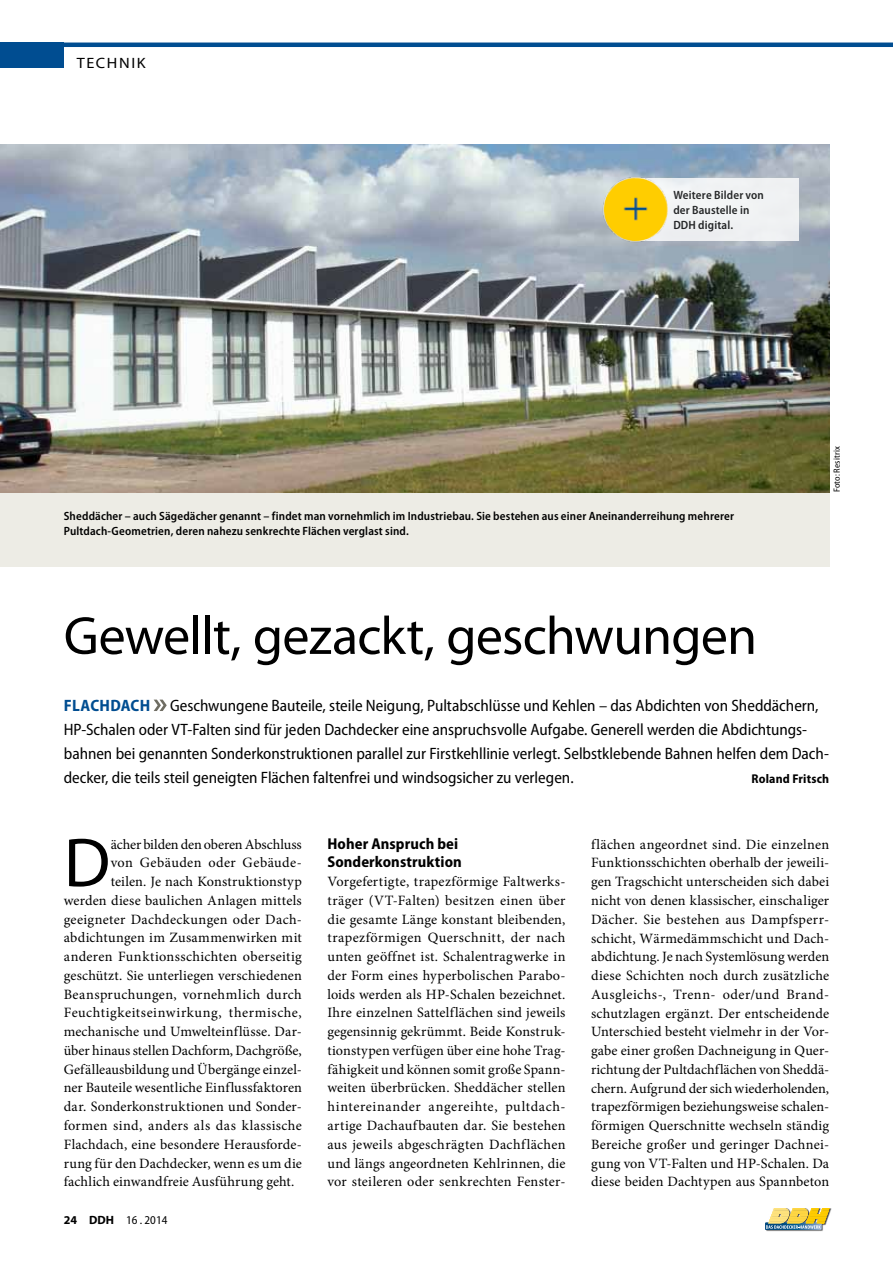
<style>
.page{position:relative;width:893px;height:1263px;background:#fff}
.page>*{position:absolute;margin:0;border:0;box-sizing:border-box;transform-origin:0 0}
.t1{font:69.9px "Myriad Pro";color:#000}
.t2{font:54px "Myriad Pro";letter-spacing:-.015em;color:#000}
.t3{font:semi-condensed 16.5px/24px "Myriad Pro";color:#000}
.t4{font:700 semi-condensed 15.75px/18.8px "Myriad Pro";letter-spacing:.005em;color:#000}
.t5{font:15px "Myriad Pro";letter-spacing:.1em;color:#000;scale:1.08 1}
.t6{font:14.25px/18.8px "Minion Pro";letter-spacing:.015em;color:#000;text-align:justify}
.t7{font:14.25px "Minion Pro";letter-spacing:-.005em;color:#000}
.t8{font:14.25px "Minion Pro";letter-spacing:.04em;color:#000}
.t9{font:14.25px "Minion Pro";letter-spacing:-.01em;color:#000}
.t10{font:700 semi-condensed 12.75px "Myriad Pro";letter-spacing:.015em;color:#000}
.t11{font:600 semi-condensed 12px/15px "Myriad Pro";letter-spacing:.015em;color:#000}
.t12{font:semi-condensed 12px "Myriad Pro";color:#000}
.t13{font:semi-condensed 9px "Myriad Pro";letter-spacing:.02em;color:#000}
.s1{font-weight:700;color:#004d91}
.s2{font-weight:700;font-stretch:normal}
</style>
<div class="page">
<div style="left:766px;top:1208px;width:66px;height:24px;background:#000;opacity:.75"></div>
<svg style="left:765px;top:1208px;width:65px;height:22px"></svg>
<div style="left:0;top:43px;width:64px;height:25px;background:#004d91"></div>
<hr style="left:0;top:43px;width:893px;height:4px;background:#004d91">
<div style="left:0;top:145px;width:829px;height:422px;background:#edece5"></div>
<svg style="left:154px;top:700px;width:13px;height:11px"></svg>
<img style="left:0;top:145px;width:829px;height:347px">
<div style="left:635px;top:178px;width:164px;height:62px;background:#f0f2f3"></div>
<img style="left:596px;top:172px;width:84px;height:78px">
<p class="t5" style="left:77px;top:54px;width:65px">Technik</p>
<p class="t11" style="left:673px;top:187px;width:92px">Weitere Bilder von der Baustelle in<br>DDH digital.</p>
<p class="t11" style="left:64px;top:509px;width:672px">Sheddächer – auch Sägedächer genannt – findet man vornehmlich im Industriebau. Sie bestehen aus einer Aneinanderreihung mehrerer<br>Pultdach-Geometrien, deren nahezu senkrechte Flächen verglast sind.</p>
<p class="t13" style="left:832px;top:492px;width:48px;rotate:-90deg">Foto: Resitrix</p>
<h2 class="t2" style="left:64px;top:602px;width:695px">Gewellt, gezackt, geschwungen</h2>
<p class="t3" style="left:64px;top:694px;width:767px"><span class="s1">Flachdach</span> Geschwungene Bauteile, steile Neigung, Pultabschlüsse und Kehlen – das Abdichten von Sheddächern, HP-Schalen oder VT-Falten sind für jeden Dachdecker eine anspruchsvolle Aufgabe. Generell werden die Abdichtungs&shy;bahnen bei genannten Sonderkonstruktionen parallel zur Firstkehllinie verlegt. Selbstklebende Bahnen helfen dem Dach&shy;decker, die teils steil geneigten Flächen faltenfrei und windsogsicher zu verlegen.</p>
<p class="t10" style="left:752px;top:772px;width:79px">Roland Fritsch</p>
<h1 class="t1" style="left:64px;top:820px;width:48px">D</h1>
<p class="t9" style="left:111px;top:834px;width:193px">ächer bilden den oberen Abschluss</p>
<p class="t6" style="left:111px;top:853px;width:193px">von Gebäuden oder Gebäude-</p>
<p class="t6" style="left:111px;top:872px;width:193px">teilen. Je nach Konstruktionstyp</p>
<p class="t6" style="left:64px;top:891px;width:240px">werden diese baulichen Anlagen mittels</p>
<p class="t6" style="left:64px;top:910px;width:240px">geeigneter Dachdeckungen oder Dach-</p>
<p class="t6" style="left:64px;top:928px;width:240px">abdichtungen im Zusammenwirken mit</p>
<p class="t6" style="left:64px;top:947px;width:240px">anderen Funktionsschichten oberseitig</p>
<p class="t6" style="left:64px;top:966px;width:240px">geschützt. Sie unterliegen verschiedenen</p>
<p class="t6" style="left:64px;top:985px;width:240px">Beanspruchungen, vornehmlich durch</p>
<p class="t8" style="left:64px;top:1003px;width:240px">Feuchtigkeitseinwirkung, thermische,</p>
<p class="t6" style="left:64px;top:1022px;width:240px">mechanische und Umwelteinflüsse. Dar-</p>
<p class="t7" style="left:64px;top:1041px;width:240px">über hinaus stellen Dachform, Dachgröße,</p>
<p class="t6" style="left:64px;top:1060px;width:240px">Gefälleausbildung und Übergänge einzel-</p>
<p class="t6" style="left:64px;top:1078px;width:240px">ner Bauteile wesentliche Einflussfaktoren</p>
<p class="t6" style="left:64px;top:1097px;width:240px">dar. Sonderkonstruktionen und Sonder-</p>
<p class="t6" style="left:64px;top:1116px;width:240px">formen sind, anders als das klassische</p>
<p class="t6" style="left:64px;top:1135px;width:240px">Flachdach, eine besondere Herausforde-</p>
<p class="t6" style="left:64px;top:1154px;width:240px">rung für den Dachdecker, wenn es um die</p>
<p class="t6" style="left:64px;top:1172px;width:232px">fachlich einwandfreie Ausführung geht.</p>
<p class="t12" style="left:64px;top:1213px;width:105px"><span class="s2">24 DDH</span> 16 . 2014</p>
<p class="t4" style="left:327px;top:834px;width:136px">Hoher Anspruch bei<br>Sonderkonstruktion</p>
<p class="t6" style="left:327px;top:872px;width:240px">Vorgefertigte, trapezförmige Faltwerks&shy;träger (VT-Falten) besitzen einen über die gesamte Länge konstant bleibenden, trapezförmigen Querschnitt, der nach unten geöffnet ist. Schalentragwerke in der Form eines hyperbolischen Parabo&shy;loids werden als HP-Schalen bezeichnet.<br>Ihre einzelnen Sattelflächen sind jeweils gegensinnig gekrümmt. Beide Konstruk&shy;tionstypen verfügen über eine hohe Trag&shy;fähigkeit und können somit große Spann&shy;weiten überbrücken. Sheddächer stellen hintereinander angereihte, pultdach&shy;artige Dachaufbauten dar. Sie bestehen aus jeweils abgeschrägten Dachflächen und längs angeordneten Kehlrinnen, die vor steileren oder senkrechten Fenster-</p>
<p class="t6" style="left:591px;top:835px;width:240px">flächen angeordnet sind. Die einzelnen Funktionsschichten oberhalb der jeweili&shy;gen Tragschicht unterscheiden sich dabei nicht von denen klassischer, einschaliger Dächer. Sie bestehen aus Dampfsperr&shy;schicht, Wärmedämmschicht und Dach&shy;abdichtung. Je nach Systemlösung werden diese Schichten noch durch zusätzliche Ausgleichs-, Trenn- oder/und Brand&shy;schutzlagen ergänzt. Der entscheidende Unterschied besteht vielmehr in der Vor&shy;gabe einer großen Dachneigung in Quer&shy;richtung der Pultdachflächen von Sheddä&shy;chern. Aufgrund der sich wiederholenden, trapezförmigen beziehungsweise schalen&shy;förmigen Querschnitte wechseln ständig Bereiche großer und geringer Dachnei&shy;gung von VT-Falten und HP-Schalen. Da diese beiden Dachtypen aus Spannbeton</p>
</div>
